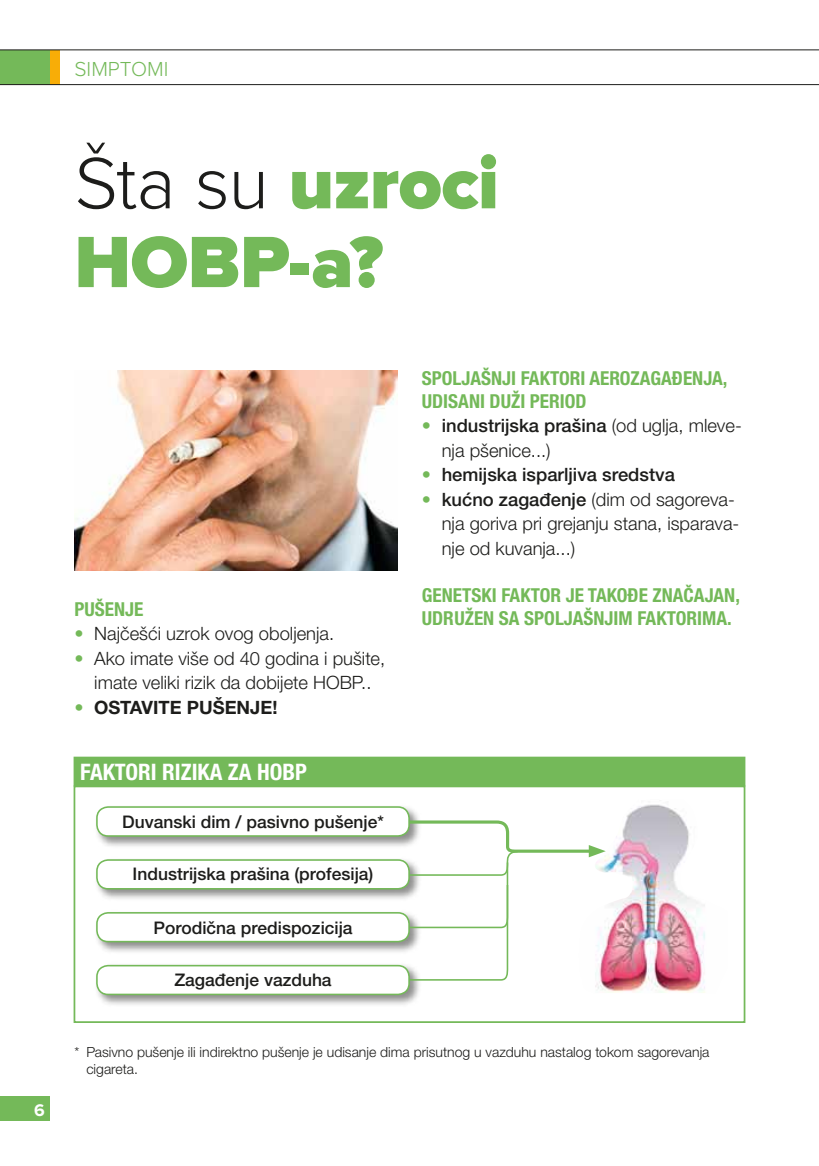
<style>
.page{position:relative;width:819px;height:1166px;background:#fff}
.page>*{position:absolute;margin:0;border:0;box-sizing:border-box;transform-origin:0 0}
.t1{font:900 75.25px/78.8px "Proxima Nova";letter-spacing:-.005em;color:#74b959}
.t2{font:700 condensed 22.75px "Helvetica Neue LTW1 G";color:#fff}
.t3{font:300 21px "Proxima Nova";color:#74b959}
.t4{font:700 condensed 19.25px/23.1px "Helvetica Neue LTW1 G";color:#74b959}
.t5{font:300 18.38px/24.5px "Helvetica Neue LTW1 G";color:#1d1d1b}
.t6{font:500 18.38px "Helvetica Neue LTW1 G";color:#1d1d1b}
.t7{font:700 18.38px "Helvetica Neue LTW1 G";color:#1d1d1b}
.t8{font:700 17.5px "Proxima Nova";color:#fff}
.t9{font:500 17.32px "Helvetica Neue LTW1 G";color:#1d1d1b}
.t10{font:300 14px/16.8px "Helvetica Neue LTW1 G";color:#1d1d1b}
.s1{font-weight:300;color:#1d1d1b}
.s2{color:#74b959}
.s3{font-weight:300;color:#74b959}
.s4{font-weight:500}
</style>
<div class="page">
<div style="left:0;top:50px;width:60px;height:35px;background:#f8ad07"></div>
<div style="left:0;top:50px;width:50px;height:35px;background:#74b959"></div>
<div style="left:0;top:1096px;width:50px;height:25px;background:#74b959"></div>
<hr style="left:0;top:84px;width:819px;height:1px;background:#1d1d1b">
<hr style="left:0;top:50px;width:819px;height:1px;background:#1d1d1b">
<img style="left:74px;top:371px;width:323px;height:199px">
<img style="left:96px;top:859px;width:310px;height:40px">
<div style="left:97px;top:860px;width:312px;height:29px;background:#fff;border-radius:11px"></div>
<div style="left:96px;top:859px;width:314px;height:30px;border:2px solid #74b959;border-radius:11px"></div>
<img style="left:96px;top:912px;width:310px;height:40px">
<div style="left:97px;top:913px;width:312px;height:28px;background:#fff;border-radius:11px"></div>
<div style="left:96px;top:912px;width:314px;height:30px;border:2px solid #74b959;border-radius:11px"></div>
<img style="left:96px;top:964px;width:323px;height:41px">
<div style="left:97px;top:965px;width:312px;height:29px;background:#fff;border-radius:11px"></div>
<div style="left:96px;top:965px;width:314px;height:30px;border:2px solid #74b959;border-radius:11px"></div>
<img style="left:96px;top:806px;width:322px;height:40px">
<div style="left:97px;top:807px;width:312px;height:29px;background:#fff;border-radius:11px"></div>
<div style="left:96px;top:806px;width:314px;height:31px;border:2px solid #74b959;border-radius:11px"></div>
<img style="left:595px;top:804px;width:110px;height:189px">
<svg style="left:406px;top:819px;width:199px;height:162px"></svg>
<div style="left:74px;top:785px;width:671px;height:238px;border:2px solid #74b959"></div>
<div style="left:74px;top:757px;width:670px;height:28px;background:#74b959"></div>
<div style="left:74px;top:756px;width:671px;height:30px;border:2px solid #74b959"></div>
<p class="t3" style="left:74px;top:59px;width:96px">SIMPTOMI</p>
<h1 class="t1" style="left:74px;top:147px;width:426px"><span class="s1">Šta su</span> uzroci<br>HOBP-a?</h1>
<p class="t8" style="left:34px;top:1102px;width:12px">6</p>
<p class="t4" style="left:74px;top:597px;width:70px">PUŠENJE</p>
<p class="t5" style="left:74px;top:621px;width:261px"><span class="s2">•</span> Najčešći uzrok ovog oboljenja.</p>
<p class="t5" style="left:74px;top:646px;width:312px;text-align:center"><span class="s2">•</span> Ako imate više od 40 godina i pušite, imate veliki rizik da dobijete HOBP..</p>
<p class="t7" style="left:74px;top:696px;width:204px"><span class="s3">•</span> OSTAVITE PUŠENJE!</p>
<p class="t2" style="left:80px;top:758px;width:228px">FAKTORI RIZIKA ZA HOBP</p>
<p class="t9" style="left:122px;top:811px;width:263px">Duvanski dim / pasivno pušenje*</p>
<p class="t9" style="left:133px;top:863px;width:242px">Industrijska prašina (profesija)</p>
<p class="t9" style="left:153px;top:917px;width:201px">Porodična predispozicija</p>
<p class="t9" style="left:174px;top:970px;width:159px">Zagađenje vazduha</p>
<p class="t4" style="left:422px;top:366px;width:307px">SPOLJAŠNJI FAKTORI AEROZAGAĐENJA,<br>UDISANI DUŽI PERIOD</p>
<p class="t5" style="left:441px;top:413px;width:301px;text-indent:-20px"><span class="s2">•</span> <span class="s4">industrijska prašina</span> (od uglja, mleve&shy;nja pšenice...)</p>
<p class="t6" style="left:422px;top:464px;width:254px"><span class="s3">•</span> hemijska isparljiva sredstva</p>
<p class="t5" style="left:441px;top:487px;width:299px;text-indent:-20px"><span class="s2">•</span> <span class="s4">kućno zagađenje</span> (dim od sagoreva&shy;nja goriva pri grejanju stana, isparava&shy;nje od kuvanja...)</p>
<p class="t4" style="left:422px;top:584px;width:319px">GENETSKI FAKTOR JE TAKOĐE ZNAČAJAN,<br>UDRUŽEN SA SPOLJAŠNJIM FAKTORIMA.</p>
<p class="t10" style="left:86px;top:1043px;width:624px;text-indent:-12px">* Pasivno pušenje ili indirektno pušenje je udisanje dima prisutnog u vazduhu nastalog tokom sagorevanja cigareta.</p>
</div>
